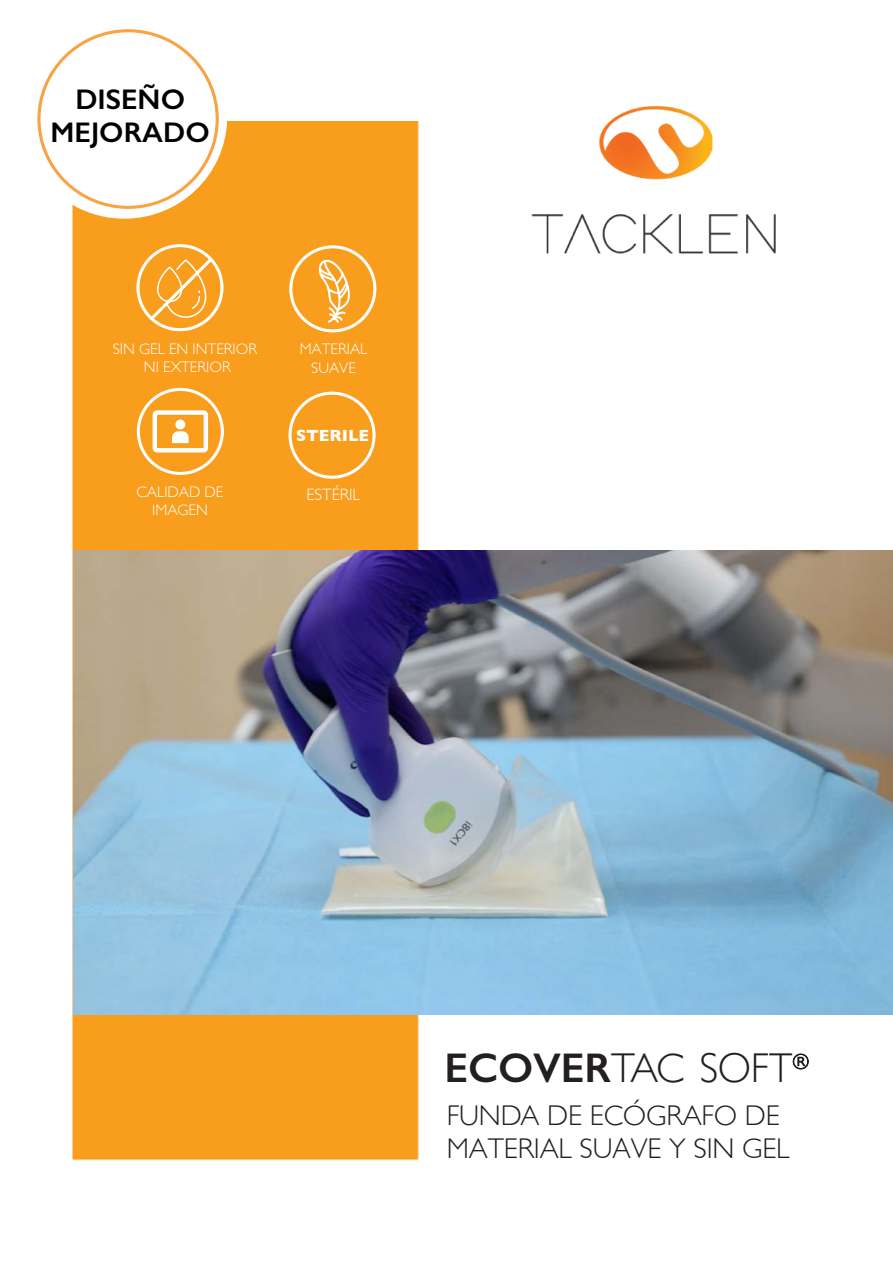
<style>
.page{position:relative;width:893px;height:1263px;background:#fff}
.page>*{position:absolute;margin:0;border:0;box-sizing:border-box;transform-origin:0 0}
.t1{font:600 41.55px "Gill Sans";letter-spacing:-.005em;color:#231f20}
.t2{font:300 28.5px/33px "Gill Sans";letter-spacing:-.005em;color:#231f20}
.t3{font:600 28.5px/32.7px "Gill Sans";color:#000001;text-align:center}
.t4{font:300 16.5px "Gill Sans";color:#fff}
.t5{font:700 16.5px "Gill Sans";color:#fff}
.t6{font:300 15.3px/18.3px "Gill Sans";color:#fff;text-align:center}
.s1{font-weight:300}
.s2{font-family:"Gill Sans Nova";font-weight:300}
.s3{font-family:"Gill Sans Nova"}
</style>
<div class="page">
<img style="left:41px;top:29px;width:378px;height:1132px">
<div style="left:136px;top:244px;width:88px;height:87px;border:3px solid #fff;border-radius:50%"></div>
<div style="left:137px;top:388px;width:87px;height:87px;border:3px solid #fff;border-radius:50%"></div>
<div style="left:288px;top:392px;width:88px;height:87px;border:3px solid #fff;border-radius:50%"></div>
<svg style="left:153px;top:410px;width:55px;height:42px"></svg>
<img style="left:531px;top:106px;width:245px;height:148px">
<div style="left:289px;top:245px;width:87px;height:87px;border:3px solid #fff;border-radius:50%"></div>
<svg style="left:148px;top:255px;width:67px;height:67px"></svg>
<svg style="left:318px;top:258px;width:37px;height:65px"></svg>
<img style="left:74px;top:550px;width:819px;height:465px">
<h2 class="t3" style="left:51px;top:83px;width:161px">DISEÑO<br>MEJORADO</h2>
<p class="t6" style="left:113px;top:339px;width:146px">SIN GEL EN INTERIOR<br>NI EXTERIOR</p>
<p class="t6" style="left:300px;top:340px;width:69px">MATERIAL<br>SUAVE</p>
<p class="t5" style="left:296px;top:422px;width:75px">STERILE</p>
<p class="t6" style="left:137px;top:482px;width:88px">CALIDAD DE<br>IMAGEN</p>
<p class="t4" style="left:306px;top:481px;width:55px">ESTÉRIL</p>
<h1 class="t1" style="left:445px;top:1043px;width:366px">ECOVER<span class="s1">TAC</span> <span class="s2">SOFT</span><sup>®</sup></h1>
<h2 class="t2" style="left:447px;top:1098px;width:344px">FUNDA DE ECÓGRAFO DE<br>MATERIAL SU<span class="s3">A</span>VE Y SIN GEL</h2>
</div>
